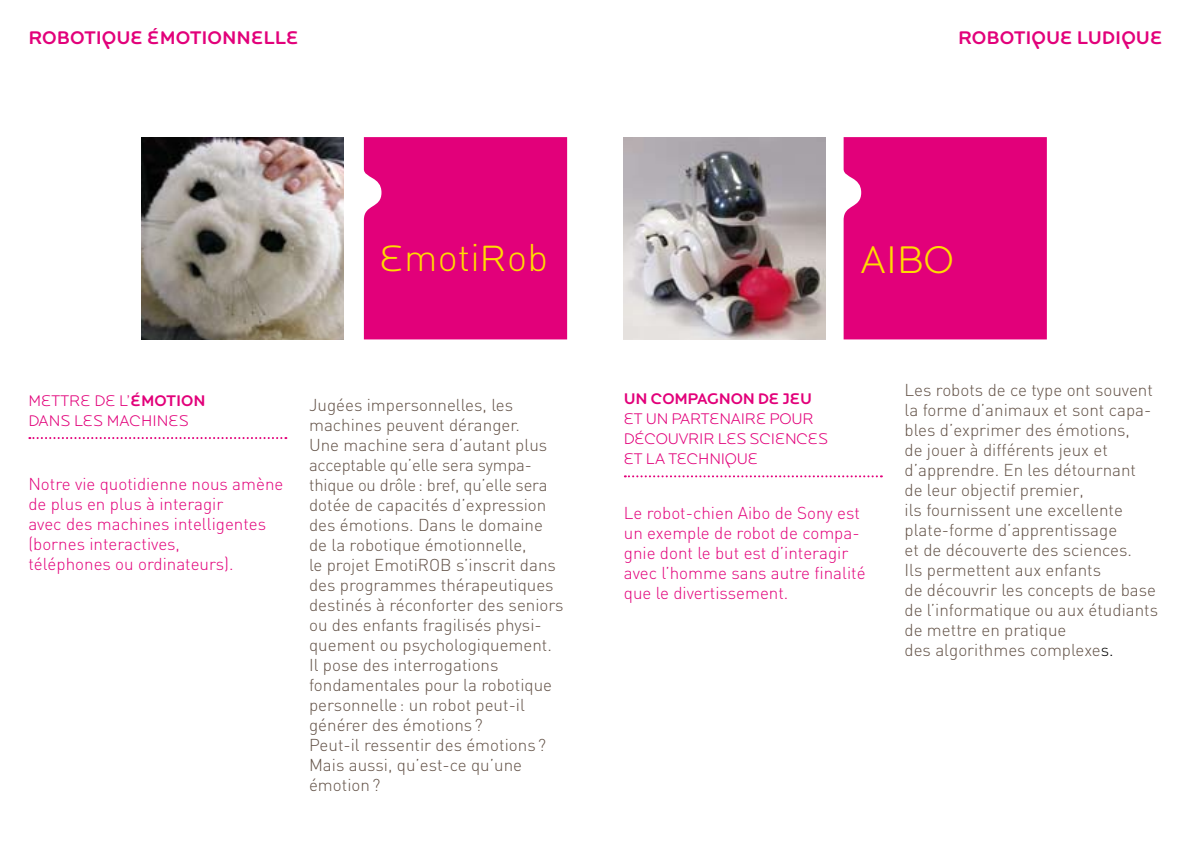
<style>
.page{position:relative;width:1191px;height:851px;background:#fff}
.page>*{position:absolute;margin:0;border:0;box-sizing:border-box;transform-origin:0 0}
.t1{font:300 40px "Locator Display";color:#ffdc00}
.t2{font:300 38px "DIN";letter-spacing:.005em;color:#ffdc00}
.t3{font:500 19px "Locator Display";color:#e2007a}
.t4{font:300 17px/20px "DIN";color:#625146}
.t5{font:300 17px/20px "DIN";color:#e2007a}
.t6{font:300 16px/20px "Locator Display";letter-spacing:-.015em;color:#e2007a}
.t7{font:500 16px "Locator Display";letter-spacing:-.015em;color:#e2007a}
.s1{font-family:"Locator Display"}
.s2{font-weight:500}
.s3{color:#000}
</style>
<div class="page">
<img style="left:141px;top:137px;width:202px;height:202px">
<div style="left:364px;top:137px;width:203px;height:202px;background:#e2007a"></div>
<svg style="left:29px;top:437px;width:257px;height:2px"></svg>
<img style="left:624px;top:137px;width:201px;height:202px">
<div style="left:843px;top:137px;width:203px;height:202px;background:#e2007a"></div>
<svg style="left:625px;top:475px;width:257px;height:2px"></svg>
<p class="t3" style="left:28px;top:26px;width:272px">ROBOTIQUE ÉMOTIONNELLE</p>
<p class="t3" style="left:958px;top:26px;width:206px">ROBOTIQUE LUDIQUE</p>
<h2 class="t2" style="left:379px;top:234px;width:170px"><span class="s1">E</span>moti<span class="s1">R</span>ob</h2>
<p class="t6" style="left:28px;top:390px;width:179px">METTRE DE L’<span class="s2">ÉMOTION<br></span>DANS LES MACHINES</p>
<p class="t5" style="left:28px;top:474px;width:256px">Notre vie quotidienne nous amène de plus en plus à interagir<br>avec des machines intelligentes (bornes interactives,<br>téléphones ou ordinateurs).</p>
<p class="t4" style="left:309px;top:395px;width:256px">Jugées impersonnelles, les machines peuvent déranger.<br>Une machine sera d’autant plus acceptable qu’elle sera sympa&shy;thique ou drôle: bref, qu’elle sera dotée de capacités d’expression des émotions. Dans le domaine de la robotique émotionnelle,<br>le projet EmotiROB s’inscrit dans des programmes thérapeutiques destinés à réconforter des seniors ou des enfants fragilisés physi&shy;quement ou psychologiquement.<br>Il pose des interrogations fondamentales pour la robotique personnelle: un robot peut-il générer des émotions ?<br>Peut-il ressentir des émotions ?<br>Mais aussi, qu’est-ce qu’une émotion?</p>
<h1 class="t1" style="left:860px;top:235px;width:95px">AIBO</h1>
<p class="t7" style="left:624px;top:389px;width:190px">UN COMPAGNON DE JEU</p>
<p class="t6" style="left:624px;top:408px;width:206px">ET UN PARTENAIRE POUR<br>DÉCOUVRIR LES SCIENCES<br>ET LA TECHNIQUE</p>
<p class="t5" style="left:624px;top:502px;width:243px">Le robot-chien Aibo de Sony est un exemple de robot de compa&shy;gnie dont le but est d’interagir avec l’homme sans autre finalité que le divertissement.</p>
<p class="t4" style="left:904px;top:379px;width:255px">Les robots de ce type ont souvent la forme d’animaux et sont capa&shy;bles d’exprimer des émotions,<br>de jouer à différents jeux et d’apprendre. En les détournant de leur objectif premier,<br>ils fournissent une excellente plate-forme d’apprentissage<br>et de découverte des sciences.<br>Ils permettent aux enfants<br>de découvrir les concepts de base de l’informatique ou aux étudiants de mettre en pratique<br>des algorithmes complexe<span class="s3">s.</span></p>
</div>
